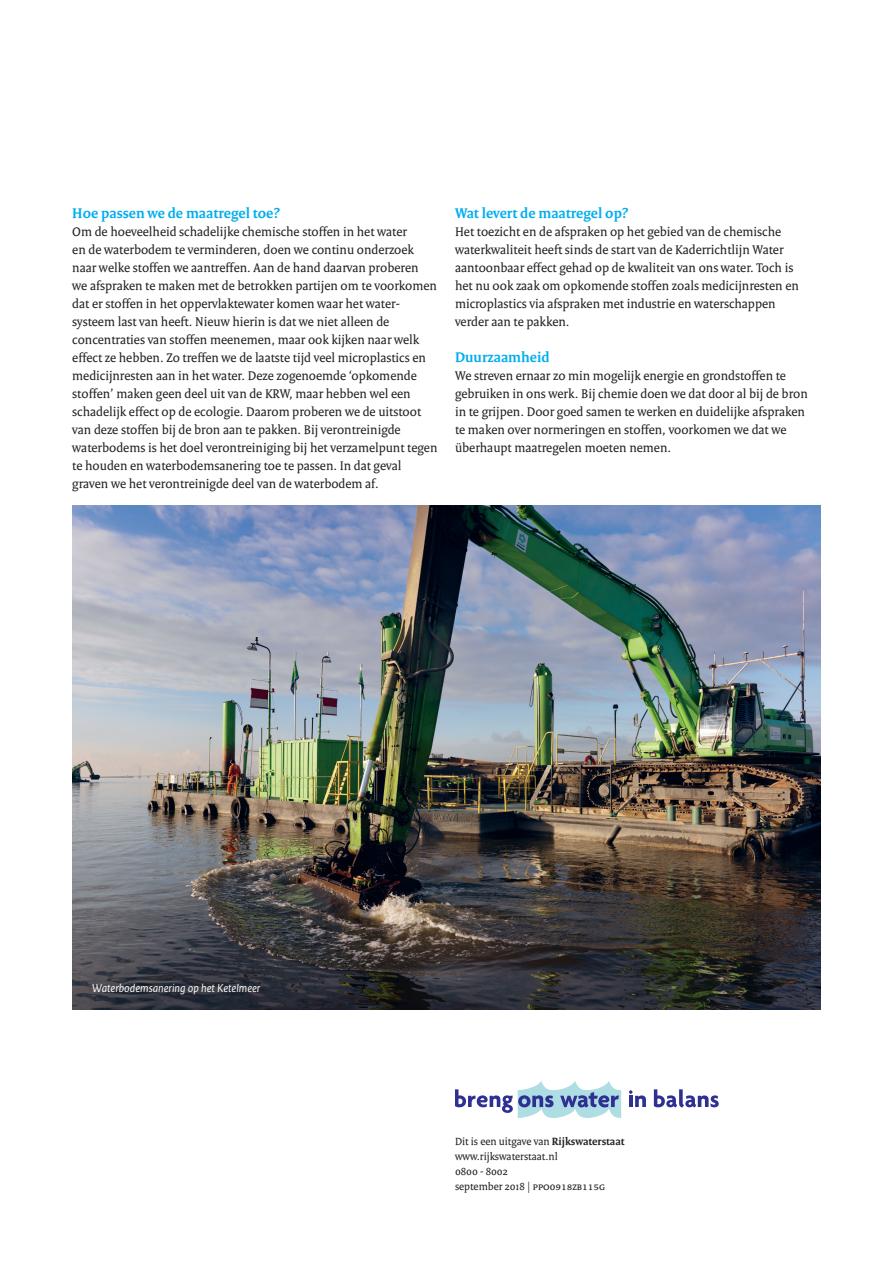
<style>
.page{position:relative;width:893px;height:1263px;background:#fff}
.page>*{position:absolute;margin:0;border:0;box-sizing:border-box;transform-origin:0 0}
.t1{font:700 15px "Rijksoverheid Serif";color:#00aeef}
.t2{font:13.5px/18px "Rijksoverheid Serif";color:#231f20}
.t3{font:italic 12px "Rijksoverheid Sans Text";color:#fff}
.t4{font:11.25px/15px "Rijksoverheid Serif";color:#231f20}
.s1{font-weight:700}
</style>
<div class="page">
<svg style="left:629px;top:1090px;width:17px;height:17px"></svg>
<svg style="left:654px;top:1089px;width:65px;height:18px"></svg>
<svg style="left:455px;top:1081px;width:166px;height:37px"></svg>
<img style="left:72px;top:506px;width:749px;height:504px">
<p class="t1" style="left:72px;top:204px;width:209px">Hoe passen we de maatregel toe?</p>
<p class="t2" style="left:72px;top:222px;width:367px">Om de hoeveelheid schadelijke chemische stoffen in het water<br>en de waterbodem te verminderen, doen we continu onderzoek naar welke stoffen we aantreffen. Aan de hand daarvan proberen<br>we afspraken te maken met de betrokken partijen om te voorkomen dat er stoffen in het oppervlaktewater komen waar het water&shy;systeem last van heeft. Nieuw hierin is dat we niet alleen de concentraties van stoffen meenemen, maar ook kijken naar welk effect ze hebben. Zo treffen we de laatste tijd veel microplastics en medicijnresten aan in het water. Deze zogenoemde ‘opkomende stoffen’ maken geen deel uit van de KRW, maar hebben wel een schadelijk effect op de ecologie. Daarom proberen we de uitstoot van deze stoffen bij de bron aan te pakken. Bij verontreinigde waterbodems is het doel verontreiniging bij het verzamelpunt tegen te houden en waterbodemsanering toe te passen. In dat geval graven we het verontreinigde deel van de waterbodem af.</p>
<p class="t1" style="left:455px;top:204px;width:175px">Wat levert de maatregel op?</p>
<p class="t2" style="left:455px;top:222px;width:345px">Het toezicht en de afspraken op het gebied van de chemische waterkwaliteit heeft sinds de start van de Kaderrichtlijn Water aantoonbaar effect gehad op de kwaliteit van ons water. Toch is het nu ook zaak om opkomende stoffen zoals medicijnresten en microplastics via afspraken met industrie en waterschappen verder aan te pakken.</p>
<p class="t1" style="left:455px;top:348px;width:96px">Duurzaamheid</p>
<p class="t2" style="left:455px;top:366px;width:354px">We streven ernaar zo min mogelijk energie en grondstoffen te gebruiken in ons werk. Bij chemie doen we dat door al bij de bron in te grijpen. Door goed samen te werken en duidelijke afspraken te maken over normeringen en stoffen, voorkomen we dat we überhaupt maatregelen moeten nemen.</p>
<p class="t3" style="left:92px;top:981px;width:170px">Waterbodemsanering op het Ketelmeer</p>
<p class="t4" style="left:455px;top:1134px;width:171px">Dit is een uitgave van <span class="s1">Rijkswaterstaat </span>www.rijkswaterstaat.nl<br>0800 - 8002<br>september 2018 | ppo0918zb115g</p>
</div>
